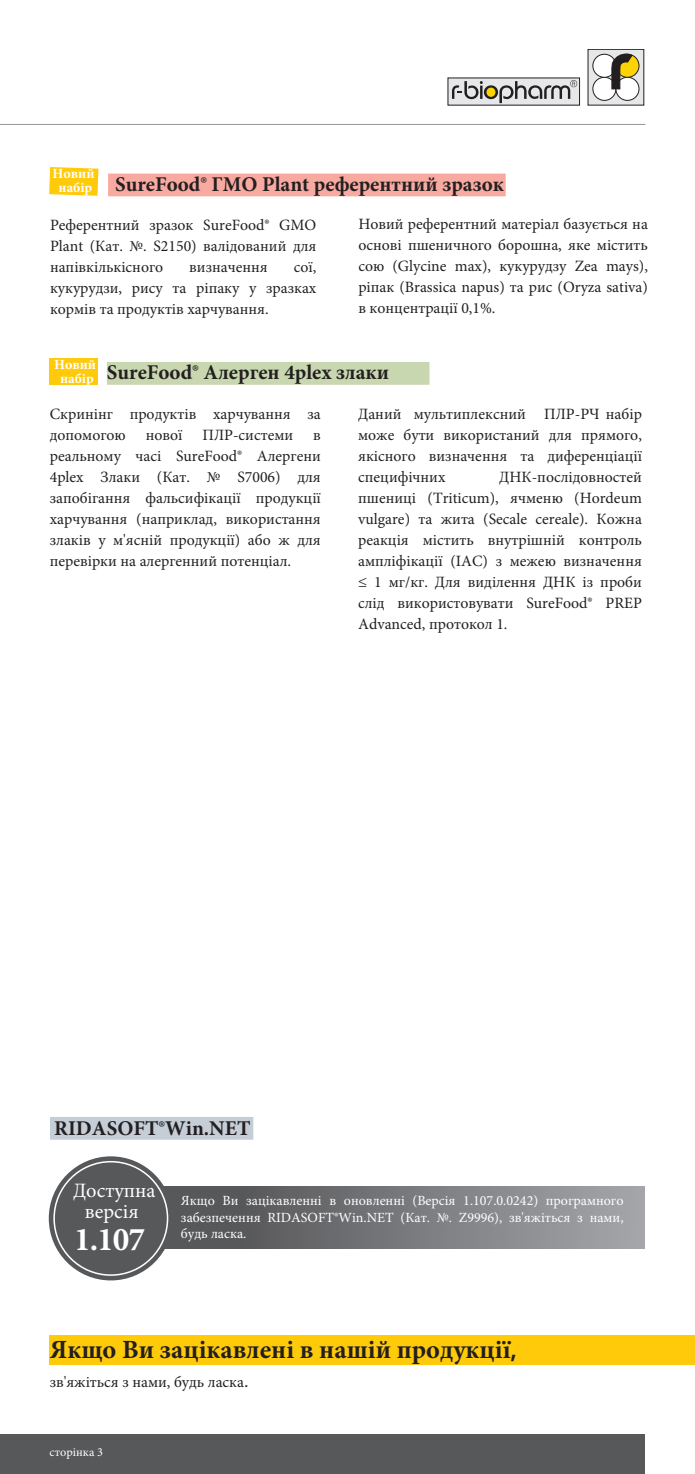
<style>
.page{position:relative;width:695px;height:1474px;background:#fff}
.page>*{position:absolute;margin:0;border:0;box-sizing:border-box;transform-origin:0 0}
.t1{font:700 33.25px "Minion Pro";color:#fff}
.t2{font:700 26.25px "Minion Pro";color:#231f20}
.t3{font:700 21px "Minion Pro";color:#231f20}
.t4{font:20.47px/20.5px "Minion Pro";color:#fff;text-align:center}
.t5{font:15.75px/21px "Minion Pro";color:#231f20;text-align:justify}
.t6{font:14px/16.8px "Minion Pro";color:#fff;text-align:justify}
.t7{font:700 14px/14px "Minion Pro";color:#fff;text-align:center}
.t8{font:12.25px "Minion Pro";color:#fff}
.s1{font-family:"Titillium";font-weight:600}
.s2{font-family:"Stone Sans ITC Std";font-weight:500}
</style>
<div class="page">
<div style="left:0;top:1434px;width:645px;height:39px;background:#57585a"></div>
<hr style="left:0;top:124px;width:645px;height:1px;background:#939598">
<div style="left:588px;top:49px;width:55px;height:56px;background:#e6e7e9"></div>
<div style="left:592px;top:77px;width:23px;height:23px;background:#fff;border-radius:50%"></div>
<div style="left:592px;top:77px;width:24px;height:24px;border:1px solid #231f20;border-radius:50%"></div>
<div style="left:592px;top:54px;width:23px;height:23px;background:#fff;border-radius:50%"></div>
<div style="left:592px;top:54px;width:24px;height:23px;border:1px solid #231f20;border-radius:50%"></div>
<div style="left:615px;top:77px;width:24px;height:23px;background:#fff;border-radius:50%"></div>
<div style="left:615px;top:77px;width:24px;height:24px;border:1px solid #231f20;border-radius:50%"></div>
<div style="left:615px;top:54px;width:24px;height:23px;background:#fed304;border-radius:50%"></div>
<div style="left:615px;top:54px;width:24px;height:23px;border:1px solid #231f20;border-radius:50%"></div>
<svg style="left:611px;top:54px;width:21px;height:35px"></svg>
<svg style="left:452px;top:80px;width:125px;height:23px"></svg>
<div style="left:108px;top:173px;width:397px;height:24px;background:#f8aaa1"></div>
<div style="left:107px;top:362px;width:322px;height:23px;background:#c8d7af"></div>
<div style="left:50px;top:358px;width:48px;height:26px;background:#feca0a"></div>
<svg style="left:49px;top:167px;width:49px;height:29px"></svg>
<div style="left:50px;top:1116px;width:203px;height:24px;background:#c5cdd7"></div>
<div style="left:156px;top:1186px;width:488px;height:62px;background:linear-gradient(to right,#4c4c4f,#a3a5a9)"></div>
<div style="left:49px;top:1156px;width:124px;height:124px;background:#57585a;border-radius:50%"></div>
<div style="left:53px;top:1160px;width:115px;height:115px;border:2px solid #fff;border-radius:50%"></div>
<div style="left:50px;top:1334px;width:644px;height:30px;background:#feca0a"></div>
<p class="t7" style="left:52px;top:166px;width:44px">Новий набір</p>
<h3 class="t3" style="left:115px;top:169px;width:390px">SureFood® ГМО Plant референтний зразок</h3>
<p class="t5" style="left:50px;top:214px;width:268px">Референтний зразок SureFood® GMO Plant (Кат. №. S2150) валідований для напівкількісного</p>
<p class="t5" style="left:358px;top:214px;width:291px">Новий референтний матеріал базується на основі пшеничного борошна, яке містить сою (Glycine max), кукурудзу Zea mays), ріпак (Brassica napus) та рис (Oryza sativa) в концентрації 0,1%.</p>
<p class="t5" style="left:50px;top:256px;width:268px;text-indent:244px">сої, кукурудзи, рису та ріпаку у зразках кормів та продуктів харчування.</p>
<p class="t5" style="left:189px;top:256px;width:80px">визначення</p>
<p class="t7" style="left:54px;top:357px;width:44px">Новий набір</p>
<h3 class="t3" style="left:107px;top:357px;width:284px">SureFood® Алерген 4plex злаки</h3>
<p class="t5" style="left:50px;top:403px;width:272px">Скринінг продуктів харчування за допомогою</p>
<p class="t5" style="left:358px;top:403px;width:285px">Даний мультиплексний ПЛР-РЧ набір може бути використаний для прямого, якісного визначення та диференціації специфічних</p>
<p class="t5" style="left:146px;top:424px;width:38px">нової</p>
<p class="t5" style="left:202px;top:424px;width:92px">ПЛР-системи</p>
<p class="t5" style="left:50px;top:424px;width:272px;text-indent:263px">в реальному часі SureFood® Алергени 4plex Злаки (Кат. № S7006) для запобігання фальсифікації продукції харчування (наприклад, використання злаків у м'ясній продукції) або ж для перевірки на алергенний потенціал.</p>
<p class="t5" style="left:358px;top:466px;width:285px;text-indent:141px">ДНК-послідовностей пшениці (Triticum), ячменю (Hordeum vulgare) та жита (Secale cereale). Кожна реакція містить внутрішній контроль ампліфікації (IAC) з межею визначення ≤ 1 мг/кг. Для виділення ДНК із проби слід використовувати SureFood® PREP Advanced, протокол 1.</p>
<h3 class="t3" style="left:54px;top:1113px;width:198px">RIDASOFT®Win.NET</h3>
<p class="t4" style="left:73px;top:1180px;width:84px">Доступна версія</p>
<h1 class="t1" style="left:74px;top:1216px;width:72px">1.107</h1>
<p class="t6" style="left:181px;top:1191px;width:444px">Якщо Ви зацікавленні в оновленні (Версія 1.107.0.0242) програмного забезпечення RIDASOFT®Win.NET (Кат. №. Z9996), зв'яжіться з нами, будь ласка.</p>
<h2 class="t2" style="left:50px;top:1331px;width:468px">Якщо Ви зацікавлені в нашій продукції<span class="s1">,</span></h2>
<p class="t5" style="left:50px;top:1371px;width:200px">зв'яжіться з нами, будь ласка<span class="s2">.</span></p>
<p class="t8" style="left:50px;top:1444px;width:55px">сторінка 3</p>
</div>
